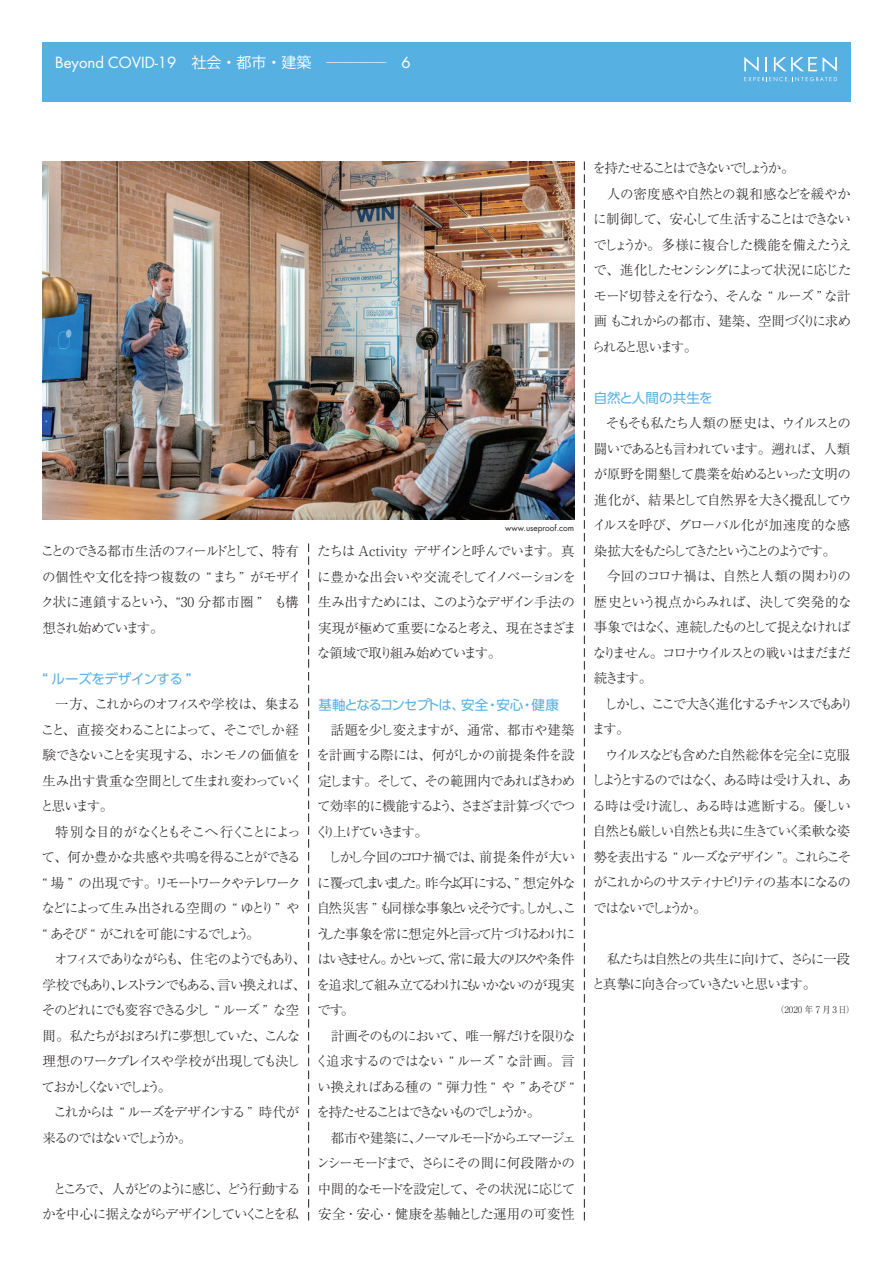
<style>
.page{position:relative;width:893px;height:1263px;background:#fff}
.page>*{position:absolute;margin:0;border:0;box-sizing:border-box;transform-origin:0 0}
.t1{font:15px "Futura LT Pro";color:#fff}
.t2{font:300 13.5px/25.5px "Ryumin Pr 6 N";letter-spacing:-.11em;color:#231f20;text-align:justify}
.t3{font:300 13.5px/25.5px "Ryumin Pr 6 N";letter-spacing:-.08em;color:#231f20}
.t4{font:300 13.5px/25.5px "Ryumin Pr 6 N";letter-spacing:-.14em;color:#231f20}
.t5{font:300 13.5px/25.5px "Ryumin Pr 6 N";letter-spacing:-.085em;color:#231f20}
.t6{font:300 13.5px/25.5px "Ryumin Pr 6 N";letter-spacing:-.175em;color:#231f20}
.t7{font:300 13.5px/25.5px "Ryumin Pr 6 N";letter-spacing:-.13em;color:#231f20}
.t8{font:300 13.5px "Ryumin Pr 6 N";letter-spacing:-.07em;color:#231f20}
.t9{font:300 13.5px "Ryumin Pr 6 N";letter-spacing:-.065em;color:#231f20}
.t10{font:13.5px "UD Shin Go Pr 6 N";letter-spacing:-.095em;color:#57b0e2}
.t11{font:300 13.5px "Ryumin Pr 6 N";letter-spacing:-.03em;color:#231f20}
.t12{font:300 13.5px "Ryumin Pr 6 N";letter-spacing:-.215em;color:#231f20}
.t13{font:13.5px "UD Shin Go Pr 6 N";letter-spacing:-.045em;color:#57b0e2}
.t14{font:13.5px "UD Shin Go Pr 6 N";letter-spacing:-.005em;color:#57b0e2}
.t15{font:300 9px "Ryumin Pr 6";color:#231f20}
.t16{font:8.25px "Futura LT Pro";color:#231f20}
.s1{font-family:"Koz Go Pr 6 N"}
</style>
<div class="page">
<div style="left:42px;top:43px;width:808px;height:59px;background:#57b0e2"></div>
<svg style="left:308px;top:543px;width:1px;height:677px"></svg>
<svg style="left:584px;top:162px;width:1px;height:1058px"></svg>
<svg style="left:744px;top:57px;width:93px;height:25px"></svg>
<img style="left:43px;top:162px;width:531px;height:357px">
<p class="t1" style="left:55px;top:53px;width:357px">Beyond COVID-19<span class="s1">　社会・都市・建築　――――　</span>6</p>
<p class="t5" style="left:41px;top:537px;width:262px">ことのできる都市生活のフィールドとして、特有の個性や文化を持つ複数の “まち ” がモザイク状に連鎖するという、“30 分都市圏 ”　も構想され始めています。</p>
<p class="t13" style="left:43px;top:668px;width:150px">“ ルーズをデザインする ”</p>
<p class="t2" style="left:40px;top:690px;width:264px;text-align:left;text-indent:15px">一方、これからのオフィスや学校は、集まること、直接交わることによって、そこでしか経験できないことを実現する、ホンモノの価値を生み出す貴重な空間として生まれ変わっていくと思います。</p>
<p class="t2" style="left:41px;top:818px;width:261px;text-align:left;text-indent:14px">特別な目的がなくともそこへ行くことによって、何か豊かな共感や共鳴を得ることができる“ 場 ” の出現です。リモートワークやテレワークなどによって生み出される空間の “ ゆとり” や“ あそび “ がこれを可能にするでしょう。</p>
<p class="t4" style="left:42px;top:945px;width:266px;text-indent:13px">オフィスでありながらも、住宅のようでもあり、学校でもあり、レストランでもある、言い換えれば、そのどれにでも変容できる少し “ ルーズ ” な空間。私たちがおぼろげに夢想していた、こんな理想のワークプレイスや学校が出現しても決しておかしくないでしょう。</p>
<p class="t7" style="left:43px;top:1098px;width:258px;text-indent:11px">これからは “ ルーズをデザインする ” 時代が来るのではないでしょうか。</p>
<p class="t2" style="left:42px;top:1175px;width:260px;text-align:right">ところで、人がどのように感じ、どう行動するかを中心に据えながらデザインしていくことを私</p>
<p class="t16" style="left:505px;top:522px;width:70px">www.useproof.com</p>
<p class="t3" style="left:317px;top:537px;width:261px">たちは Activity デザインと呼んでいます。真に豊かな出会いや交流そしてイノベーションを生み出すためには、このようなデザイン手法の実現が極めて重要になると考え、現在さまざまな領域で取り組み始めています。</p>
<p class="t10" style="left:318px;top:694px;width:242px">基軸となるコンセプトは、安全・安心・健康</p>
<p class="t2" style="left:315px;top:716px;width:262px;text-indent:16px">話題を少し変えますが、通常、都市や建築を計画する際には、何がしかの前提条件を設定します。そして、その範囲内であればきわめて効率的に機能するよう、さまざま計算づくでつくり上げていきます。</p>
<p class="t2" style="left:316px;top:843px;width:262px;text-indent:12px">しかし今回のコロナ禍では、前提条件が大いに覆ってしまいました。昨今よく耳にする、” 想定外な自然災害 ” も同様な事象といえそうです。しかし、こうした事象を常に想定外と言って片づけるわけにはいきません。かといって、常に最大のリスクや条件を追求して組み立てるわけにもいかないのが現実です。</p>
<p class="t2" style="left:315px;top:1022px;width:262px;text-indent:16px">計画そのものにおいて、唯一解だけを限りなく追求するのではない “ ルーズ ” な計画。言い換えればある種の “ 弾力性 “ や ” あそび “を持たせることはできないものでしょうか。</p>
<p class="t2" style="left:316px;top:1124px;width:261px;text-indent:14px">都市や建築に、ノーマルモードからエマージェンシーモードまで、さらにその間に何段階かの中間的なモードを設定して、その状況に応じて安全・安心・健康を基軸とした運用の可変性</p>
<p class="t12" style="left:592px;top:158px;width:204px">を持たせることはできないでしょうか。</p>
<p class="t11" style="left:607px;top:183px;width:245px">人の密度感や自然との親和感などを緩やか</p>
<p class="t2" style="left:593px;top:206px;width:260px">に制御して、安心して生活することはできない</p>
<p class="t3" style="left:593px;top:231px;width:260px">でしょうか。多様に複合した機能を備えたうえ</p>
<p class="t2" style="left:593px;top:257px;width:259px">で、進化したセンシングによって状況に応じた</p>
<p class="t8" style="left:593px;top:285px;width:259px">モード切替えを行なう、そんな “ ルーズ ” な計</p>
<p class="t9" style="left:594px;top:311px;width:259px">画 もこれからの都市、建築、空間づくりに求め</p>
<p class="t6" style="left:592px;top:333px;width:107px">られると思います。</p>
<p class="t14" style="left:594px;top:387px;width:120px">自然と人間の共生を</p>
<p class="t2" style="left:592px;top:410px;width:261px;text-indent:14px">そもそも私たち人類の歴史は、ウイルスとの闘いであるとも言われています。遡れば、人類が原野を開墾して農業を始めるといった文明の進化が、結果として自然界を大きく攪乱してウイルスを呼び、グローバル化が加速度的な感染拡大をもたらしてきたということのようです。</p>
<p class="t2" style="left:593px;top:563px;width:260px;text-indent:14px">今回のコロナ禍は、自然と人類の関わりの歴史という視点からみれば、決して突発的な事象ではなく、連続したものとして捉えなければなりません。コロナウイルスとの戦いはまだまだ続きます。</p>
<p class="t6" style="left:592px;top:690px;width:263px;text-indent:12px">しかし、ここで大きく進化するチャンスでもあります。</p>
<p class="t2" style="left:591px;top:741px;width:261px;text-indent:14px">ウイルスなども含めた自然総体を完全に克服しようとするのではなく、ある時は受け入れ、ある時は受け流し、ある時は遮断する。優しい自然とも厳しい自然とも共に生きていく柔軟な姿勢を表出する “ ルーズなデザイン ”。これらこそがこれからのサスティナビリティの基本になるのではないでしょうか。</p>
<p class="t2" style="left:592px;top:945px;width:260px;text-indent:15px">私たちは自然との共生に向けて、さらに一段と真摯に向き合っていきたいと思います。</p>
<p class="t15" style="left:775px;top:1003px;width:81px">（2020 年 7 月3日）</p>
</div>
